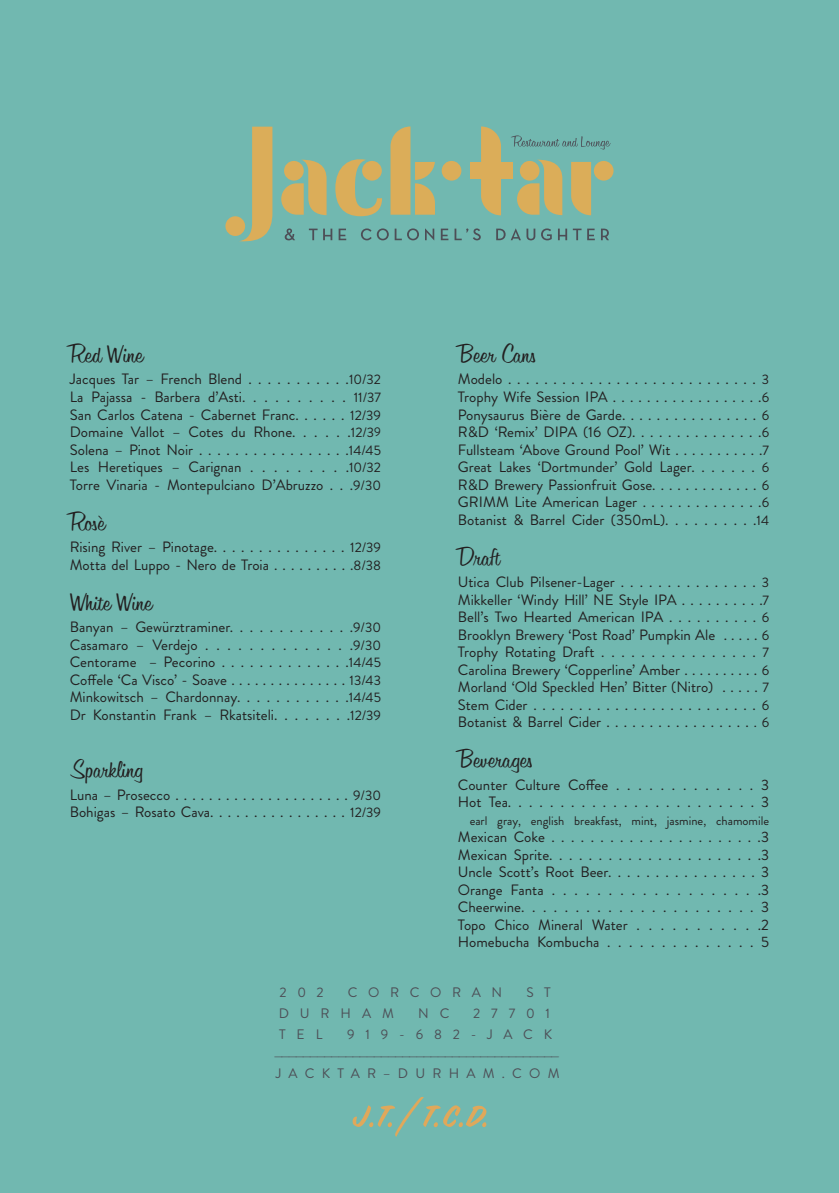
<style>
.page{position:relative;width:839px;height:1193px;background:#fff}
.page>*{position:absolute;margin:0;border:0;box-sizing:border-box;transform-origin:0 0}
.t1{font:27.5px "Filmotype Harmony";color:#231f20}
.t2{font:15px "Brandon Grotesque";color:#231f20}
.t3{font:13.75px "Brandon Grotesque";letter-spacing:.77em;color:#4d4e56}
.t4{font:13.75px "Brandon Grotesque";letter-spacing:.525em;color:#4d4e56}
.t5{font:13.75px "Brandon Grotesque";letter-spacing:.79em;color:#4d4e56}
.t6{font:12.5px "Brandon Grotesque";color:#231f20}
.t7{font:12.5px "Brandon Grotesque";color:#4d4e56}
.s1{font-size:13.75px}
.s2{font-size:12.5px}
</style>
<div class="page">
<div style="left:0;top:0;width:838px;height:1192px;background:#71b8b0"></div>
<svg style="left:239px;top:127px;width:33px;height:115px"></svg>
<div style="left:225px;top:216px;width:20px;height:20px;background:#dbad59;border-radius:50%"></div>
<div style="left:593px;top:161px;width:20px;height:20px;background:#dbad59;border-radius:50%"></div>
<div style="left:441px;top:161px;width:20px;height:20px;background:#dbad59;border-radius:50%"></div>
<div style="left:469px;top:162px;width:43px;height:16px;background:#dbad59"></div>
<svg style="left:284px;top:228px;width:11px;height:12px"></svg>
<svg style="left:309px;top:229px;width:8px;height:11px"></svg>
<svg style="left:323px;top:229px;width:9px;height:11px"></svg>
<svg style="left:338px;top:229px;width:8px;height:11px"></svg>
<svg style="left:361px;top:228px;width:27px;height:12px"></svg>
<svg style="left:394px;top:229px;width:7px;height:11px"></svg>
<svg style="left:407px;top:228px;width:12px;height:12px"></svg>
<svg style="left:425px;top:228px;width:9px;height:12px"></svg>
<svg style="left:440px;top:229px;width:8px;height:11px"></svg>
<svg style="left:454px;top:228px;width:26px;height:12px"></svg>
<svg style="left:496px;top:228px;width:24px;height:12px"></svg>
<svg style="left:526px;top:228px;width:25px;height:12px"></svg>
<svg style="left:558px;top:229px;width:23px;height:11px"></svg>
<svg style="left:587px;top:229px;width:7px;height:11px"></svg>
<svg style="left:601px;top:229px;width:7px;height:11px"></svg>
<svg style="left:335px;top:159px;width:47px;height:57px"></svg>
<svg style="left:571px;top:162px;width:20px;height:53px"></svg>
<svg style="left:390px;top:126px;width:45px;height:89px"></svg>
<svg style="left:481px;top:126px;width:20px;height:89px"></svg>
<svg style="left:281px;top:160px;width:45px;height:55px"></svg>
<svg style="left:517px;top:160px;width:45px;height:55px"></svg>
<svg style="left:511px;top:135px;width:99px;height:14px"></svg>
<svg style="left:352px;top:1097px;width:134px;height:39px"></svg>
<p class="t1" style="left:70px;top:338px;width:74px">Red Wine</p>
<p class="t2" style="left:70px;top:369px;width:312px">Jacques Tar – French Blend . . . . . . . . . . .<span class="s1">10/32</span></p>
<p class="t2" style="left:70px;top:386px;width:312px">La Pajassa - Barbera d’Asti. . . . . . . . . . <span class="s1">11/37</span></p>
<p class="t2" style="left:70px;top:404px;width:312px">San Carlos Catena - Cabernet Franc. . . . . . <span class="s1">12/39</span></p>
<p class="t2" style="left:70px;top:421px;width:312px">Domaine Vallot – Cotes du Rhone. . . . . .<span class="s1">12/3</span><span class="s2">9</span></p>
<p class="t2" style="left:70px;top:439px;width:312px">Solena – Pinot Noir . . . . . . . . . . . . . . . . .<span class="s1">14/45</span></p>
<p class="t2" style="left:70px;top:456px;width:312px">Les Heretiques – Carignan . . . . . . . . .<span class="s1">10/32</span></p>
<p class="t2" style="left:70px;top:474px;width:312px">Torre Vinaria - Montepulciano D’Abruzzo . . .<span class="s1">9/30</span></p>
<p class="t1" style="left:70px;top:506px;width:37px">Rosè</p>
<p class="t2" style="left:70px;top:536px;width:312px">Rising River – Pinotage. . . . . . . . . . . . . . . <span class="s1">12/39</span></p>
<p class="t2" style="left:70px;top:554px;width:312px">Motta del Luppo - Nero de Troia . . . . . . . . . .<span class="s1">8/38</span></p>
<p class="t1" style="left:70px;top:586px;width:83px">White Wine</p>
<p class="t2" style="left:70px;top:616px;width:312px">Banyan – Gewürztraminer. . . . . . . . . . . . .<span class="s1">9/30</span></p>
<p class="t2" style="left:70px;top:634px;width:312px">Casamaro – Verdejo . . . . . . . . . . . . . .<span class="s1">9/30</span></p>
<p class="t2" style="left:70px;top:651px;width:312px">Centorame – Pecorino . . . . . . . . . . . . . .<span class="s1">14/45</span></p>
<p class="t2" style="left:70px;top:669px;width:312px">Coffele ‘Ca Visco’ - Soave . . . . . . . . . . . . . . . <span class="s1">13/43</span></p>
<p class="t2" style="left:70px;top:686px;width:312px">Minkowitsch – Chardonnay. . . . . . . . . . . .<span class="s1">14/45</span></p>
<p class="t2" style="left:70px;top:704px;width:312px">Dr Konstantin Frank – Rkatsiteli. . . . . . . .<span class="s1">12/39</span></p>
<p class="t1" style="left:70px;top:753px;width:74px">Sparkling</p>
<p class="t2" style="left:70px;top:784px;width:312px">Luna – Prosecco . . . . . . . . . . . . . . . . . . . . . <span class="s1">9/30</span></p>
<p class="t2" style="left:70px;top:801px;width:312px">Bohigas – Rosato Cava. . . . . . . . . . . . . . . . <span class="s1">12/39</span></p>
<p class="t1" style="left:457px;top:338px;width:79px">Beer Cans</p>
<p class="t2" style="left:457px;top:369px;width:312px">Modelo . . . . . . . . . . . . . . . . . . . . . . . . . . . . <span class="s1">3</span></p>
<p class="t2" style="left:457px;top:386px;width:312px">Trophy Wife Session IPA . . . . . . . . . . . . . . . . . .<span class="s1">6</span></p>
<p class="t2" style="left:457px;top:404px;width:312px">Ponysaurus Bière de Garde. . . . . . . . . . . . . . . . <span class="s1">6</span></p>
<p class="t2" style="left:457px;top:421px;width:312px">R&amp;D ‘Remix’ DIPA (16 OZ). . . . . . . . . . . . . . .<span class="s1">6</span></p>
<p class="t2" style="left:457px;top:439px;width:312px">Fullsteam ‘Above Ground Pool’ Wit . . . . . . . . . . .<span class="s1">7</span></p>
<p class="t2" style="left:457px;top:456px;width:312px">Great Lakes ‘Dortmunder’ Gold Lager. . . . . . . <span class="s1">6</span></p>
<p class="t2" style="left:457px;top:474px;width:312px">R&amp;D Brewery Passionfruit Gose. . . . . . . . . . . . . <span class="s1">6</span></p>
<p class="t2" style="left:457px;top:491px;width:312px">GRIMM Lite American Lager . . . . . . . . . . . . . .<span class="s1">6</span></p>
<p class="t2" style="left:457px;top:509px;width:312px">Botanist &amp; Barrel Cider (350mL). . . . . . . . . .<span class="s1">14</span></p>
<p class="t1" style="left:457px;top:541px;width:45px">Draft</p>
<p class="t2" style="left:457px;top:571px;width:312px">Utica Club Pilsener-Lager . . . . . . . . . . . . . . . <span class="s1">3</span></p>
<p class="t2" style="left:457px;top:589px;width:312px">Mikkeller ‘Windy Hill’ NE Style IPA . . . . . . . . . .<span class="s1">7</span></p>
<p class="t2" style="left:457px;top:606px;width:312px">Bell’s Two Hearted American IPA . . . . . . . . . . <span class="s1">6</span></p>
<p class="t2" style="left:457px;top:624px;width:312px">Brooklyn Brewery ‘Post Road’ Pumpkin Ale . . . . . <span class="s1">6</span></p>
<p class="t2" style="left:457px;top:641px;width:312px">Trophy Rotating Draft . . . . . . . . . . . . . . . . <span class="s1">7</span></p>
<p class="t2" style="left:457px;top:659px;width:312px">Carolina Brewery ‘Copperline’ Amber . . . . . . . . . . <span class="s1">6</span></p>
<p class="t2" style="left:457px;top:676px;width:312px">Morland ‘Old Speckled Hen’ Bitter (Nitro) . . . . . <span class="s1">7</span></p>
<p class="t2" style="left:457px;top:694px;width:312px">Stem Cider . . . . . . . . . . . . . . . . . . . . . . . . . <span class="s1">6</span></p>
<p class="t2" style="left:457px;top:711px;width:312px">Botanist &amp; Barrel Cider . . . . . . . . . . . . . . . . . <span class="s1">. 6</span></p>
<p class="t1" style="left:457px;top:743px;width:76px">Beverages</p>
<p class="t2" style="left:457px;top:774px;width:312px">Counter Culture Coffee . . . . . . . . . . . . . 3</p>
<p class="t2" style="left:457px;top:791px;width:313px">Hot Tea. . . . . . . . . . . . . . . . . . . . . . . . 3</p>
<p class="t6" style="left:469px;top:811px;width:301px">earl gray, english breakfast, mint, jasmine, chamomile</p>
<p class="t2" style="left:457px;top:826px;width:312px">Mexican Coke . . . . . . . . . . . . . . . . . . . . . .3</p>
<p class="t2" style="left:457px;top:844px;width:312px">Mexican Sprite. . . . . . . . . . . . . . . . . . . . . .3</p>
<p class="t2" style="left:457px;top:861px;width:312px">Uncle Scott’s Root Beer. . . . . . . . . . . . . . . . 3</p>
<p class="t2" style="left:457px;top:879px;width:312px">Orange Fanta . . . . . . . . . . . . . . . . . . .3</p>
<p class="t2" style="left:457px;top:896px;width:312px">Cheerwine. . . . . . . . . . . . . . . . . . . . . . 3</p>
<p class="t2" style="left:457px;top:914px;width:312px">Topo Chico Mineral Water . . . . . . . . . . .2</p>
<p class="t2" style="left:457px;top:931px;width:312px">Homebucha Kombucha . . . . . . . . . . . . . . 5</p>
<p class="t3" style="left:279px;top:982px;width:46px">202</p>
<p class="t3" style="left:348px;top:982px;width:155px">CORCORAN</p>
<p class="t3" style="left:526px;top:982px;width:26px">S T</p>
<p class="t3" style="left:278px;top:1004px;width:116px">DURHAM</p>
<p class="t3" style="left:418px;top:1004px;width:33px">N C</p>
<p class="t3" style="left:473px;top:1004px;width:78px">27701</p>
<p class="t3" style="left:279px;top:1025px;width:45px">TEL</p>
<p class="t5" style="left:347px;top:1025px;width:206px">919-682-JACK</p>
<p class="t7" style="left:273px;top:1046px;width:288px">————————————————————————————————————————</p>
<p class="t4" style="left:275px;top:1064px;width:285px">JACKTAR–DURHAM.COM</p>
</div>
